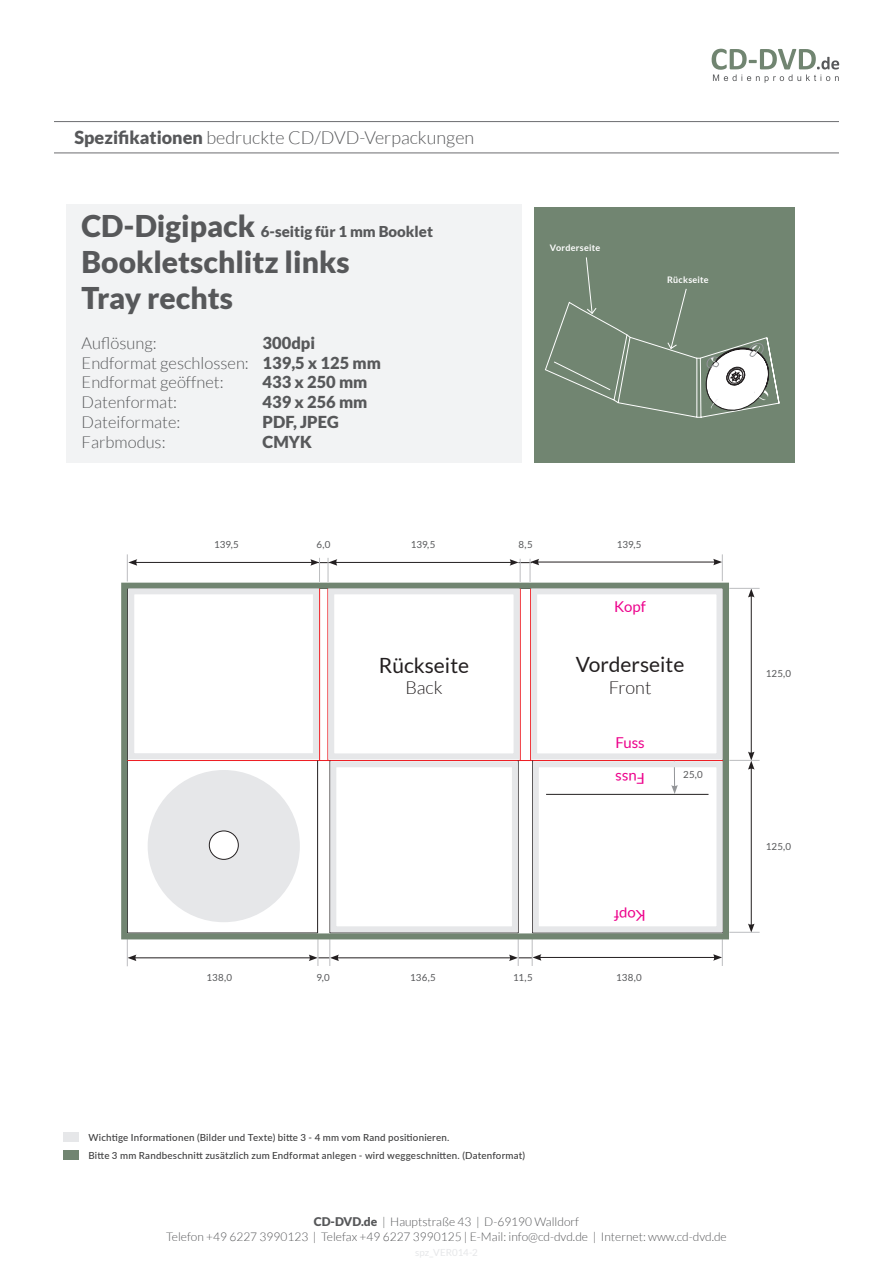
<style>
.page{position:relative;width:893px;height:1263px;background:#fff}
.page>*{position:absolute;margin:0;border:0;box-sizing:border-box;transform-origin:0 0}
.t1{font:900 30px/36px "Lato";color:#57585a}
.t2{font:21px "Lato";color:#231f20}
.t3{font:300 18px "Lato";color:#57585a}
.t4{font:300 18px "Lato";color:#231f20}
.t5{font:300 16.5px/19.8px "Lato";color:#57585a}
.t6{font:900 16.5px "Lato";color:#57585a}
.t7{font:900 15px "Lato";color:#57585a}
.t8{font:15px "Lato";color:#ed028c}
.t9{font:300 12px/15px "Lato";color:#57585a;text-align:center}
.t10{font:500 9.75px "Lato";letter-spacing:.02em;color:#3e3e3f}
.t11{font:9.75px "Lato";letter-spacing:.005em;color:#57585a}
.t12{font:700 9px "Lato";letter-spacing:.025em;color:#fff}
.s1{font-weight:900}
.s2{font-size:30px}
</style>
<div class="page">
<div style="left:534px;top:207px;width:261px;height:256px;background:#718571"></div>
<svg style="left:545px;top:257px;width:234px;height:161px"></svg>
<div style="left:63px;top:1150px;width:16px;height:10px;background:#718571"></div>
<div style="left:63px;top:1132px;width:16px;height:10px;background:#e6e7e9"></div>
<svg style="left:712px;top:49px;width:127px;height:34px"></svg>
<hr style="left:54px;top:153px;width:785px;height:1px;background:#6c6d70">
<hr style="left:54px;top:121px;width:785px;height:1px;background:#6c6d70">
<div style="left:67px;top:204px;width:455px;height:259px;background:#f2f3f4"></div>
<hr style="left:134px;top:957px;width:177px;height:1px;background:#231f20">
<hr style="left:135px;top:562px;width:178px;height:1px;background:#231f20">
<hr style="left:337px;top:957px;width:174px;height:1px;background:#231f20">
<hr style="left:335px;top:562px;width:177px;height:1px;background:#231f20">
<hr style="left:539px;top:957px;width:177px;height:1px;background:#231f20">
<hr style="left:537px;top:562px;width:179px;height:1px;background:#231f20">
<svg style="left:127px;top:942px;width:9px;height:24px"></svg>
<svg style="left:127px;top:554px;width:10px;height:26px"></svg>
<svg style="left:713px;top:942px;width:10px;height:24px"></svg>
<svg style="left:509px;top:942px;width:32px;height:24px"></svg>
<svg style="left:309px;top:942px;width:30px;height:24px"></svg>
<svg style="left:713px;top:554px;width:10px;height:26px"></svg>
<svg style="left:510px;top:559px;width:29px;height:21px"></svg>
<svg style="left:310px;top:558px;width:27px;height:22px"></svg>
<hr style="left:751px;top:595px;width:1px;height:159px;background:#231f20">
<svg style="left:748px;top:589px;width:6px;height:8px"></svg>
<hr style="left:751px;top:767px;width:1px;height:159px;background:#231f20">
<svg style="left:748px;top:751px;width:6px;height:19px"></svg>
<svg style="left:748px;top:923px;width:6px;height:9px"></svg>
<hr style="left:729px;top:588px;width:31px;height:1px;background:#bcbdc0">
<hr style="left:729px;top:760px;width:31px;height:1px;background:#bcbdc0">
<hr style="left:729px;top:932px;width:31px;height:1px;background:#bcbdc0">
<svg style="left:121px;top:580px;width:611px;height:362px"></svg>
<div style="left:128px;top:588px;width:191px;height:171px;border:6px solid #e6e7e9"></div>
<div style="left:328px;top:588px;width:192px;height:171px;border:6px solid #e6e7e9"></div>
<div style="left:330px;top:761px;width:188px;height:171px;border:6px solid #e6e7e9"></div>
<div style="left:531px;top:588px;width:191px;height:171px;border:6px solid #e6e7e9"></div>
<div style="left:533px;top:761px;width:189px;height:171px;border:6px solid #e6e7e9"></div>
<h3 class="t3" style="left:74px;top:128px;width:401px"><span class="s1">Spezifikationen</span> bedruckte CD/DVD-Verpackungen</h3>
<h3 class="t7" style="left:82px;top:223px;width:353px"><span class="s2">CD-Digipack</span> 6-seitig für 1 mm Booklet</h3>
<h1 class="t1" style="left:82px;top:244px;width:269px">Bookletschlitz links<br>Tray rechts</h1>
<h3 class="t5" style="left:82px;top:333px;width:76px">Auflösung:</h3>
<h3 class="t5" style="left:82px;top:333px;width:301px;text-indent:181px"><span class="s1">300dpi<br></span>Endformat geschlossen: <span class="s1">139,5 x 125 mm<br></span>Endformat geöffnet:</h3>
<h3 class="t6" style="left:263px;top:373px;width:106px">433 x 250 mm</h3>
<h3 class="t5" style="left:82px;top:392px;width:97px">Datenformat:</h3>
<h3 class="t6" style="left:263px;top:392px;width:106px">439 x 256 mm</h3>
<h3 class="t5" style="left:82px;top:412px;width:100px">Dateiformate:</h3>
<h3 class="t6" style="left:263px;top:412px;width:78px">PDF, JPEG</h3>
<h3 class="t5" style="left:82px;top:432px;width:86px">Farbmodus:</h3>
<h3 class="t6" style="left:263px;top:432px;width:51px">CMYK</h3>
<p class="t11" style="left:214px;top:539px;width:26px">139,5</p>
<p class="t11" style="left:316px;top:539px;width:15px">6,0</p>
<p class="t11" style="left:411px;top:539px;width:26px">139,5</p>
<h2 class="t2" style="left:379px;top:653px;width:92px">Rückseite</h2>
<h3 class="t4" style="left:405px;top:678px;width:39px">Back</h3>
<p class="t12" style="left:550px;top:242px;width:52px">Vorderseite</p>
<p class="t12" style="left:667px;top:275px;width:43px">Rückseite</p>
<p class="t11" style="left:519px;top:539px;width:16px">8,5</p>
<p class="t11" style="left:617px;top:539px;width:26px">139,5</p>
<h3 class="t8" style="left:614px;top:598px;width:33px">Kopf</h3>
<h2 class="t2" style="left:576px;top:653px;width:110px">Vorderseite</h2>
<h3 class="t4" style="left:609px;top:678px;width:44px">Front</h3>
<h3 class="t8" style="left:615px;top:734px;width:31px">Fuss</h3>
<h3 class="t8" style="left:645px;top:787px;width:31px;rotate:-180deg">Fuss</h3>
<p class="t11" style="left:683px;top:769px;width:21px">25,0</p>
<p class="t11" style="left:206px;top:972px;width:27px">138,0</p>
<p class="t11" style="left:316px;top:972px;width:15px">9,0</p>
<p class="t11" style="left:410px;top:972px;width:27px">136,5</p>
<p class="t11" style="left:513px;top:972px;width:21px">11,5</p>
<h3 class="t8" style="left:646px;top:923px;width:33px;rotate:-180deg">Kopf</h3>
<p class="t11" style="left:616px;top:972px;width:27px">138,0</p>
<p class="t11" style="left:766px;top:668px;width:27px">125,0</p>
<p class="t11" style="left:766px;top:841px;width:27px">125,0</p>
<p class="t10" style="left:88px;top:1130px;width:363px">Wichtige Informationen (Bilder und Texte) bitte 3 - 4 mm vom Rand positionieren.</p>
<p class="t10" style="left:88px;top:1148px;width:438px">Bitte 3 mm Randbeschnitt zusätzlich zum Endformat anlegen - wird weggeschnitten. (Datenformat)</p>
<p class="t9" style="left:166px;top:1214px;width:562px"><span class="s1">CD-DVD.de</span> | Hauptstraße 43 | D-69190 Walldorf<br>Telefon +49 6227 3990123 | Telefax +49 6227 3990125 | E-Mail: info@cd-dvd.de | Internet: www.cd-dvd.de</p>
</div>
